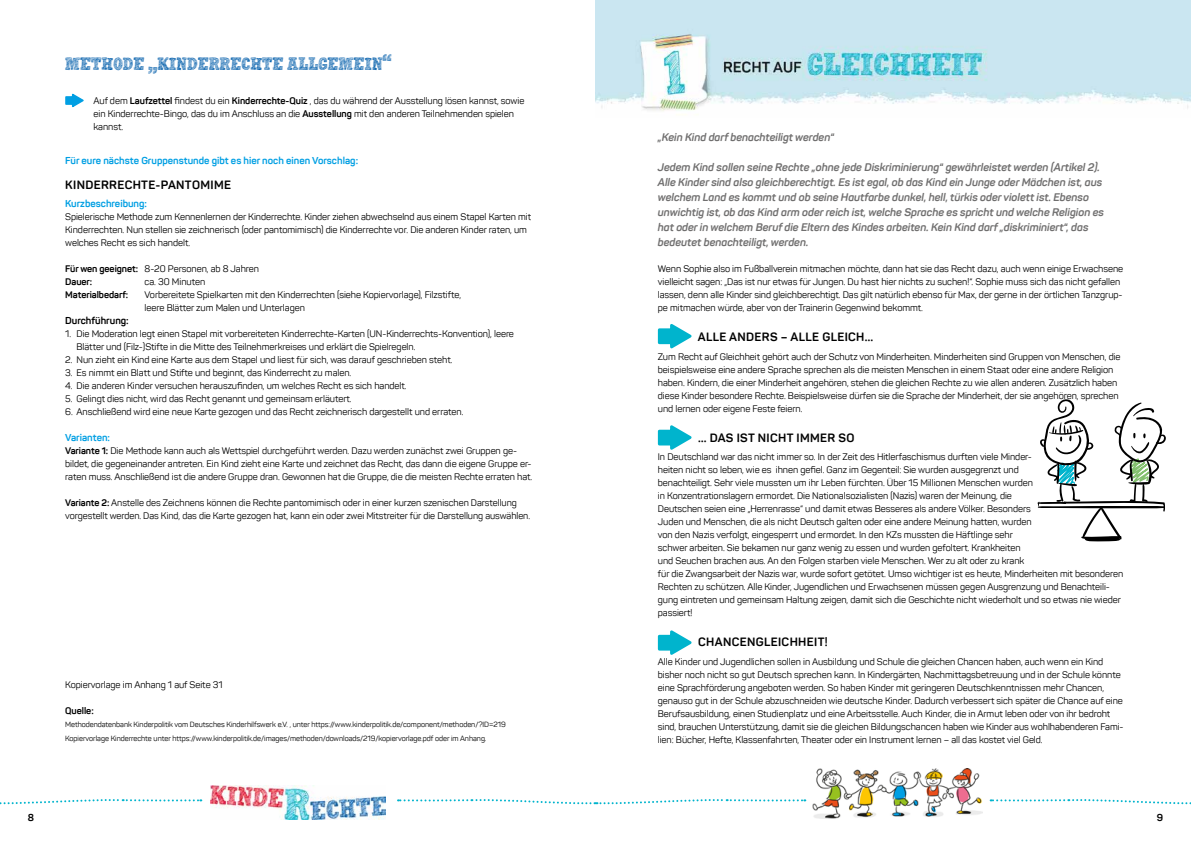
<style>
.page{position:relative;width:1191px;height:842px;background:#fff}
.page>*{position:absolute;margin:0;border:0;box-sizing:border-box;transform-origin:0 0}
.t1{font:18px "Hand Scribble Sketch Rock";color:#005daa}
.t2{font:700 12px "Panton";letter-spacing:.03em;color:#000}
.t3{font:italic 700 11px/15px "Panton";letter-spacing:-.005em;color:#706f6f}
.t4{font:700 10px "Panton";color:#009fe3}
.t5{font:700 10px "Panton";color:#000}
.t6{font:9.5px/13px "Panton";letter-spacing:-.005em;color:#000}
.t7{font:700 9.5px "Panton";letter-spacing:-.005em;color:#000}
.t8{font:7.5px/13.5px "Panton";letter-spacing:-.005em;color:#000}
.s1{font-weight:700}
</style>
<div class="page">
<svg style="left:0;top:799px;width:201px;height:6px"></svg>
<svg style="left:398px;top:799px;width:407px;height:6px"></svg>
<svg style="left:990px;top:799px;width:201px;height:6px"></svg>
<img style="left:210px;top:785px;width:175px;height:34px">
<img style="left:813px;top:769px;width:169px;height:50px">
<img style="left:595px;top:0;width:595px;height:111px">
<svg style="left:65px;top:93px;width:19px;height:15px"></svg>
<svg style="left:1037px;top:399px;width:129px;height:142px"></svg>
<svg style="left:657px;top:324px;width:35px;height:25px"></svg>
<svg style="left:657px;top:425px;width:35px;height:25px"></svg>
<svg style="left:657px;top:630px;width:35px;height:25px"></svg>
<h1 class="t1" style="left:65px;top:49px;width:328px">METHODE „KINDERRECHTE ALLGEMEIN“</h1>
<p class="t6" style="left:94px;top:94px;width:432px">Auf dem <span class="s1">Laufzettel</span> findest du ein <span class="s1">Kinderrechte-Quiz</span> , das du während der Ausstellung lösen kannst, sowie ein Kinderrechte-Bingo, das du im Anschluss an die <span class="s1">Ausstellung</span> mit den anderen Teilnehmenden spielen kannst.</p>
<p class="t4" style="left:65px;top:154px;width:294px">Für eure nächste Gruppenstunde gibt es hier noch einen Vorschlag:</p>
<p class="t2" style="left:65px;top:177px;width:167px">KINDERRECHTE-PANTOMIME</p>
<p class="t4" style="left:65px;top:197px;width:83px">Kurzbeschreibung:</p>
<p class="t6" style="left:65px;top:210px;width:467px">Spielerische Methode zum Kennenlernen der Kinderrechte. Kinder ziehen abwechselnd aus einem Stapel Karten mit<br>Kinderrechten. Nun stellen sie zeichnerisch (oder pantomimisch) die Kinderrechte vor. Die anderen Kinder raten, um welches Recht es sich handelt.</p>
<p class="t6" style="left:65px;top:262px;width:195px"><span class="s1">Für wen geeignet:</span> 8-20 Personen, ab 8 Jahren<br><span class="s1">Dauer:</span></p>
<p class="t6" style="left:145px;top:275px;width:62px">ca. 30 Minuten</p>
<p class="t7" style="left:65px;top:289px;width:65px">Materialbedarf:</p>
<p class="t6" style="left:145px;top:288px;width:318px">Vorbereitete Spielkarten mit den Kinderrechten (siehe Kopiervorlage), Filzstifte, leere Blätter zum Malen und Unterlagen</p>
<p class="t5" style="left:65px;top:314px;width:65px">Durchführung:</p>
<p class="t6" style="left:77px;top:327px;width:439px;text-indent:-11px">1. Die Moderation legt einen Stapel mit vorbereiteten Kinderrechte-Karten (UN-Kinderrechts-Konvention), leere<br>Blätter und (Filz-)Stifte in die Mitte des Teilnehmerkreises und erklärt die Spielregeln.</p>
<p class="t6" style="left:65px;top:353px;width:389px">2. Nun zieht ein Kind eine Karte aus dem Stapel und liest für sich, was darauf geschrieben steht.</p>
<p class="t6" style="left:65px;top:366px;width:288px">3. Es nimmt ein Blatt und Stifte und beginnt, das Kinderrecht zu malen.</p>
<p class="t6" style="left:65px;top:379px;width:343px">4. Die anderen Kinder versuchen herauszufinden, um welches Recht es sich handelt.</p>
<p class="t6" style="left:65px;top:392px;width:288px">5. Gelingt dies nicht, wird das Recht genannt und gemeinsam erläutert.</p>
<p class="t6" style="left:65px;top:405px;width:400px">6. Anschließend wird eine neue Karte gezogen und das Recht zeichnerisch dargestellt und erraten.</p>
<p class="t4" style="left:65px;top:431px;width:46px">Varianten:</p>
<p class="t6" style="left:65px;top:444px;width:468px"><span class="s1">Variante 1:</span> Die Methode kann auch als Wettspiel durchgeführt werden. Dazu werden zunächst zwei Gruppen ge&shy;bildet, die gegeneinander antreten. Ein Kind zieht eine Karte und zeichnet das Recht, das dann die eigene Gruppe er&shy;raten muss. Anschließend ist die andere Gruppe dran. Gewonnen hat die Gruppe, die die meisten Rechte erraten hat.</p>
<p class="t6" style="left:65px;top:496px;width:466px"><span class="s1">Variante 2:</span> Anstelle des Zeichnens können die Rechte pantomimisch oder in einer kurzen szenischen Darstellung vorgestellt werden. Das Kind, das die Karte gezogen hat, kann ein oder zwei Mitstreiter für die Darstellung auswählen.</p>
<p class="t6" style="left:65px;top:678px;width:159px">Kopiervorlage im Anhang 1 auf Seite 31</p>
<p class="t7" style="left:65px;top:705px;width:30px">Quelle:</p>
<p class="t8" style="left:65px;top:718px;width:442px">Methodendatenbank Kinderpolitik vom Deutsches Kinderhilfswerk e.V. , unter https://www.kinderpolitik.de/component/methoden/?ID=219<br>Kopiervorlage Kinderrechte unter https://www.kinderpolitik.de/images/methoden/downloads/219/kopiervorlage.pdf oder im Anhang.</p>
<p class="t3" style="left:658px;top:130px;width:178px">„Kein Kind darf benachteiligt werden“</p>
<p class="t3" style="left:658px;top:160px;width:448px">Jedem Kind sollen seine Rechte „ohne jede Diskriminierung“ gewährleistet werden (Artikel 2).<br>Alle Kinder sind also gleichberechtigt. Es ist egal, ob das Kind ein Junge oder Mädchen ist, aus welchem Land es kommt und ob seine Hautfarbe dunkel, hell, türkis oder violett ist. Ebenso unwichtig ist, ob das Kind arm oder reich ist, welche Sprache es spricht und welche Religion es hat oder in welchem Beruf die Eltern des Kindes arbeiten. Kein Kind darf „diskriminiert“, das bedeutet benachteiligt, werden.</p>
<p class="t6" style="left:658px;top:263px;width:467px">Wenn Sophie also im Fußballverein mitmachen möchte, dann hat sie das Recht dazu, auch wenn einige Erwachsene vielleicht sagen: „Das ist nur etwas für Jungen. Du hast hier nichts zu suchen!“. Sophie muss sich das nicht gefallen lassen, denn alle Kinder sind gleichberechtigt. Das gilt natürlich ebenso für Max, der gerne in der örtlichen Tanzgrup&shy;pe mitmachen würde, aber von der Trainerin Gegenwind bekommt.</p>
<p class="t2" style="left:698px;top:330px;width:177px">ALLE ANDERS – ALLE GLEICH…</p>
<p class="t6" style="left:658px;top:350px;width:464px">Zum Recht auf Gleichheit gehört auch der Schutz von Minderheiten. Minderheiten sind Gruppen von Menschen, die beispielsweise eine andere Sprache sprechen als die meisten Menschen in einem Staat oder eine andere Religion haben. Kindern, die einer Minderheit angehören, stehen die gleichen Rechte zu wie allen anderen. Zusätzlich haben diese Kinder besondere Rechte. Beispielsweise dürfen sie die Sprache der Minderheit, der sie angehören, sprechen und lernen oder eigene Feste feiern.</p>
<p class="t2" style="left:698px;top:430px;width:158px">… DAS IST NICHT IMMER SO</p>
<p class="t6" style="left:658px;top:450px;width:467px">In Deutschland war das nicht immer so. In der Zeit des Hitlerfaschismus durften viele Minder-<br>heiten nicht so leben, wie es ihnen gefiel. Ganz im Gegenteil: Sie wurden ausgegrenzt und<br>benachteiligt. Sehr viele mussten um ihr Leben fürchten. Über 15 Millionen Menschen wurden<br>in Konzentrationslagern ermordet. Die Nationalsozialisten (Nazis) waren der Meinung, die<br>Deutschen seien eine „Herrenrasse“ und damit etwas Besseres als andere Völker. Besonders<br>Juden und Menschen, die als nicht Deutsch galten oder eine andere Meinung hatten, wurden<br>von den Nazis verfolgt, eingesperrt und ermordet. In den KZs mussten die Häftlinge sehr<br>schwer arbeiten. Sie bekamen nur ganz wenig zu essen und wurden gefoltert. Krankheiten<br>und Seuchen brachen aus. An den Folgen starben viele Menschen. Wer zu alt oder zu krank<br>für die Zwangsarbeit der Nazis war, wurde sofort getötet. Umso wichtiger ist es heute, Minderheiten mit besonderen Rechten zu schützen. Alle Kinder, Jugendlichen und Erwachsenen müssen gegen Ausgrenzung und Benachteili&shy;gung eintreten und gemeinsam Haltung zeigen, damit sich die Geschichte nicht wiederholt und so etwas nie wieder passiert!</p>
<p class="t2" style="left:698px;top:635px;width:131px">CHANCENGLEICHHEIT!</p>
<p class="t6" style="left:658px;top:655px;width:467px">Alle Kinder und Jugendlichen sollen in Ausbildung und Schule die gleichen Chancen haben, auch wenn ein Kind bisher noch nicht so gut Deutsch sprechen kann. In Kindergärten, Nachmittagsbetreuung und in der Schule könnte eine Sprachförderung angeboten werden. So haben Kinder mit geringeren Deutschkenntnissen mehr Chancen, genauso gut in der Schule abzuschneiden wie deutsche Kinder. Dadurch verbessert sich später die Chance auf eine Berufsausbildung, einen Studienplatz und eine Arbeitsstelle. Auch Kinder, die in Armut leben oder von ihr bedroht sind, brauchen Unterstützung, damit sie die gleichen Bildungschancen haben wie Kinder aus wohlhabenderen Fami&shy;lien: Bücher, Hefte, Klassenfahrten, Theater oder ein Instrument lernen – all das kostet viel Geld.</p>
<p class="t5" style="left:28px;top:811px;width:8px">8</p>
<p class="t5" style="left:1157px;top:811px;width:8px">9</p>
</div>
